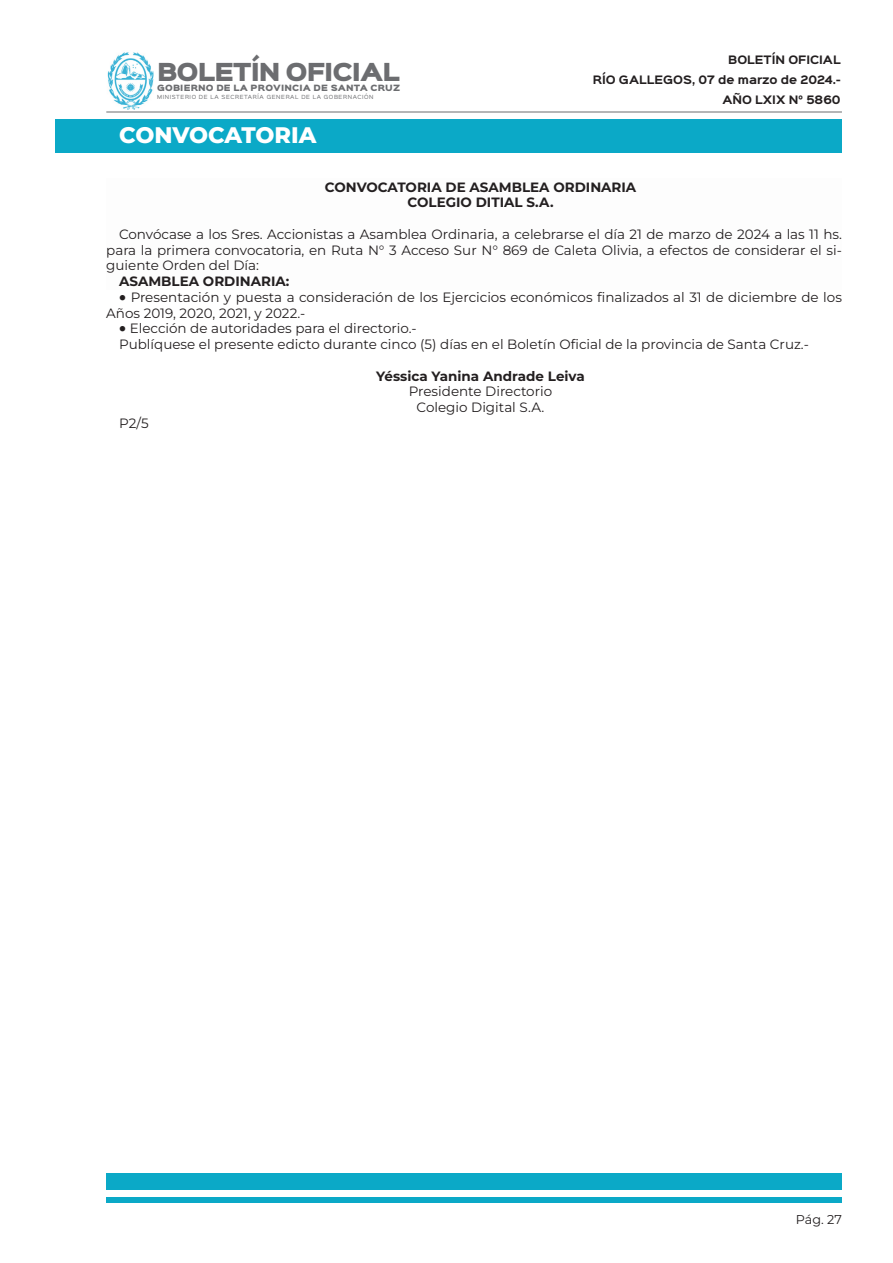
<style>
.page{position:relative;width:893px;height:1263px;background:#fff}
.page>*{position:absolute;margin:0;border:0;box-sizing:border-box;transform-origin:0 0}
.t1{font:800 22.5px "Montserrat";color:#fff}
.t2{font:22.35px "Sinkin Sans 900 X Black";letter-spacing:-.04em;color:#6c6d70}
.t3{font:13.5px/15.8px "Montserrat";color:#231f20;text-align:justify}
.t4{font:700 13.5px "Montserrat";color:#231f20}
.t5{font:12.75px "Montserrat";color:#231f20}
.t6{font:700 10.5px/20px "Sinkin Sans 700";color:#231f20;text-align:right}
.t7{font:7.8px "Sinkin Sans 900 X Black";letter-spacing:.02em;color:#6c6d70}
.t8{font:5.1px "Sinkin Sans 400";letter-spacing:.12em;color:#6c6d70}
</style>
<div class="page">
<img style="left:107px;top:52px;width:47px;height:57px">
<hr style="left:106px;top:112px;width:736px;height:1px;background:#6c6d70">
<div style="left:106px;top:1174px;width:736px;height:16px;background:#0ba9c7"></div>
<div style="left:106px;top:1197px;width:736px;height:5px;background:#0ba9c7"></div>
<div style="left:55px;top:119px;width:787px;height:33px;background:#0ba9c7"></div>
<h2 class="t2" style="left:157px;top:61px;width:244px">BOLETÍN OFICIAL</h2>
<p class="t7" style="left:157px;top:84px;width:245px">GOBIERNO DE LA PROVINCIA DE SANTA CRUZ</p>
<p class="t8" style="left:157px;top:93px;width:218px">MINISTERIO DE LA SECRETARÍA GENERAL DE LA GOBERNACIÓN</p>
<p class="t1" style="left:119px;top:120px;width:199px">CONVOCATORIA</p>
<p class="t6" style="left:593px;top:50px;width:249px">BOLETÍN OFICIAL<br>RÍO GALLEGOS, 07 de marzo de 2024.-<br>AÑO LXIX N° 5860</p>
<p class="t4" style="left:325px;top:177px;width:313px">CONVOCATORIA DE ASAMBLEA ORDINARIA</p>
<p class="t4" style="left:407px;top:193px;width:148px">COLEGIO DITIAL S.A.</p>
<p class="t3" style="left:106px;top:226px;width:737px;text-indent:13px">Convócase a los Sres. Accionistas a Asamblea Ordinaria, a celebrarse el día 21 de marzo de 2024 a las 11 hs. para la primera convocatoria, en Ruta N° 3 Acceso Sur N° 869 de Caleta Olivia, a efectos de considerar el si&shy;guiente Orden del Día:</p>
<p class="t4" style="left:119px;top:272px;width:172px">ASAMBLEA ORDINARIA:</p>
<p class="t3" style="left:106px;top:289px;width:737px;text-indent:13px">• Presentación y puesta a consideración de los Ejercicios económicos finalizados al 31 de diciembre de los<br>Años 2019, 2020, 2021, y 2022.-</p>
<p class="t3" style="left:119px;top:320px;width:299px">• Elección de autoridades para el directorio.-</p>
<p class="t3" style="left:119px;top:336px;width:691px">Publíquese el presente edicto durante cinco (5) días en el Boletín Oficial de la provincia de Santa Cruz.-</p>
<p class="t4" style="left:376px;top:366px;width:210px">Yéssica Yanina Andrade Leiva</p>
<p class="t3" style="left:409px;top:383px;width:145px">Presidente Directorio</p>
<p class="t3" style="left:417px;top:399px;width:129px">Colegio Digital S.A.</p>
<p class="t3" style="left:119px;top:415px;width:31px">P2/5</p>
<p class="t5" style="left:796px;top:1211px;width:47px">Pág. 27</p>
</div>
